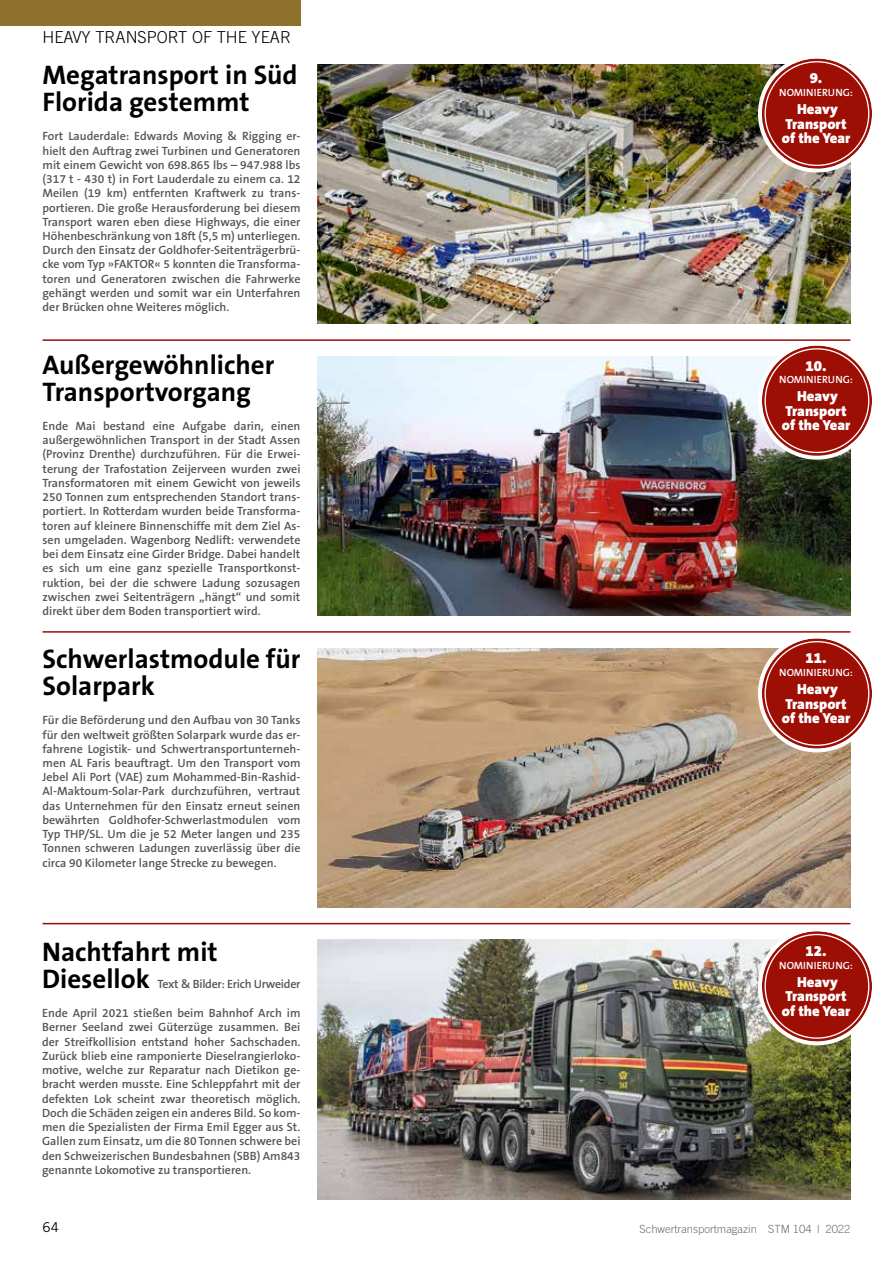
<style>
.page{position:relative;width:893px;height:1263px;background:#fff}
.page>*{position:absolute;margin:0;border:0;box-sizing:border-box;transform-origin:0 0}
.t1{font:700 27px/27px "The Sans B7";color:#000}
.t2{font:300 16.5px "Trade Gothic";color:#000}
.t3{font:900 15px "The Sans B9";color:#fff}
.t4{font:900 14.7px/14.7px "The Sans B9";color:#fff;text-align:center}
.t5{font:13.5px "Trade Gothic";color:#000}
.t6{font:600 12px/14.2px "The Sans B6";color:#565655;text-align:justify}
.t7{font:600 12px "The Sans B6";letter-spacing:-.02em;color:#565655}
.t8{font:300 11.25px "Trade Gothic";color:#6e6e6e}
.t9{font:600 10.5px "The Sans B6";color:#fff}
</style>
<div class="page">
<div style="left:0;top:0;width:300px;height:26px;background:#8e722b"></div>
<hr style="left:43px;top:339px;width:807px;height:2px;background:#9d0e05">
<hr style="left:43px;top:631px;width:807px;height:2px;background:#9d0e05">
<hr style="left:43px;top:923px;width:807px;height:1px;background:#9d0e05">
<img style="left:317px;top:65px;width:533px;height:259px">
<div style="left:762px;top:59px;width:110px;height:110px;background:#9d0e05;border-radius:50%"></div>
<div style="left:758px;top:55px;width:118px;height:118px;border:4px solid #fff;border-radius:50%"></div>
<img style="left:317px;top:356px;width:533px;height:260px">
<div style="left:762px;top:346px;width:110px;height:110px;background:#9d0e05;border-radius:50%"></div>
<div style="left:758px;top:342px;width:118px;height:118px;border:4px solid #fff;border-radius:50%"></div>
<img style="left:317px;top:648px;width:533px;height:259px">
<div style="left:762px;top:638px;width:110px;height:110px;background:#9d0e05;border-radius:50%"></div>
<div style="left:758px;top:634px;width:118px;height:118px;border:4px solid #fff;border-radius:50%"></div>
<img style="left:317px;top:940px;width:533px;height:259px">
<div style="left:762px;top:931px;width:110px;height:110px;background:#9d0e05;border-radius:50%"></div>
<div style="left:758px;top:927px;width:118px;height:118px;border:4px solid #fff;border-radius:50%"></div>
<h2 class="t2" style="left:43px;top:27px;width:250px">HEAVY TRANSPORT OF THE YEAR</h2>
<h1 class="t1" style="left:43px;top:62px;width:257px">Megatransport in Süd<br>Florida gestemmt</h1>
<p class="t6" style="left:43px;top:129px;width:259px">Fort Lauderdale: Edwards Moving &amp; Rigging er&shy;hielt den Auftrag zwei Turbinen und Generatoren mit einem Gewicht von 698.865 lbs – 947.988 lbs (317 t - 430 t) in Fort Lauderdale zu einem ca. 12<br>Meilen (19 km) entfernten Kraftwerk zu trans&shy;portieren. Die große Herausforderung bei diesem Transport waren eben diese Highways, die einer Höhenbeschränkung von 18ft (5,5 m) unterliegen.<br>Durch den Einsatz der Goldhofer-Seitenträgerbrü&shy;cke vom Typ »FAKTOR« 5 konnten die Transforma&shy;toren und Generatoren zwischen die Fahrwerke gehängt werden und somit war ein Unterfahren der Brücken ohne Weiteres möglich.</p>
<h1 class="t1" style="left:43px;top:352px;width:233px">Außergewöhnlicher<br>Transportvorgang</h1>
<p class="t6" style="left:43px;top:419px;width:259px">Ende Mai bestand eine Aufgabe darin, einen außergewöhnlichen Transport in der Stadt Assen (Provinz Drenthe) durchzuführen. Für die Erwei&shy;terung der Trafostation Zeijerveen wurden zwei Transformatoren mit einem Gewicht von jeweils 250 Tonnen zum entsprechenden Standort trans&shy;portiert. In Rotterdam wurden beide Transforma&shy;toren auf kleinere Binnenschiffe mit dem Ziel As&shy;sen umgeladen. Wagenborg Nedlift: verwendete bei dem Einsatz eine Girder Bridge. Dabei handelt es sich um eine ganz spezielle Transportkonst&shy;ruktion, bei der die schwere Ladung sozusagen zwischen zwei Seitenträgern „hängt“ und somit direkt über dem Boden transportiert wird.</p>
<h1 class="t1" style="left:43px;top:646px;width:259px">Schwerlastmodule für<br>Solarpark</h1>
<p class="t6" style="left:43px;top:713px;width:259px">Für die Beförderung und den Aufbau von 30 Tanks für den weltweit größten Solarpark wurde das er&shy;fahrene Logistik- und Schwertransportunterneh&shy;men AL Faris beauftragt. Um den Transport vom Jebel Ali Port (VAE) zum Mohammed-Bin-Rashid-Al-Maktoum-Solar-Park durchzuführen, vertraut das Unternehmen für den Einsatz erneut seinen bewährten Goldhofer-Schwerlastmodulen vom Typ THP/SL. Um die je 52 Meter langen und 235<br>Tonnen schweren Ladungen zuverlässig über die circa 90 Kilometer lange Strecke zu bewegen.</p>
<h1 class="t1" style="left:42px;top:939px;width:177px">Nachtfahrt mit<br>Diesellok</h1>
<p class="t7" style="left:158px;top:977px;width:144px">Text &amp; Bilder: Erich Urweider</p>
<p class="t6" style="left:42px;top:1006px;width:260px">Ende April 2021 stießen beim Bahnhof Arch im Berner Seeland zwei Güterzüge zusammen. Bei der Streifkollision entstand hoher Sachschaden.<br>Zurück blieb eine ramponierte Dieselrangierloko&shy;motive, welche zur Reparatur nach Dietikon ge&shy;bracht werden musste. Eine Schleppfahrt mit der defekten Lok scheint zwar theoretisch möglich.<br>Doch die Schäden zeigen ein anderes Bild. So kom&shy;men die Spezialisten der Firma Emil Egger aus St.<br>Gallen zum Einsatz, um die 80 Tonnen schwere bei den Schweizerischen Bundesbahnen (SBB) Am843 genannte Lokomotive zu transportieren.</p>
<p class="t3" style="left:810px;top:70px;width:14px">9.</p>
<p class="t9" style="left:779px;top:87px;width:75px">NOMINIERUNG:</p>
<p class="t4" style="left:782px;top:102px;width:70px">Heavy<br>Transport of the Year</p>
<p class="t3" style="left:806px;top:357px;width:22px">10.</p>
<p class="t9" style="left:779px;top:374px;width:75px">NOMINIERUNG:</p>
<p class="t4" style="left:782px;top:389px;width:70px">Heavy<br>Transport of the Year</p>
<p class="t3" style="left:806px;top:650px;width:22px">11.</p>
<p class="t9" style="left:779px;top:667px;width:75px">NOMINIERUNG:</p>
<p class="t4" style="left:782px;top:682px;width:70px">Heavy<br>Transport of the Year</p>
<p class="t3" style="left:806px;top:943px;width:22px">12.</p>
<p class="t9" style="left:779px;top:960px;width:75px">NOMINIERUNG:</p>
<p class="t4" style="left:782px;top:975px;width:70px">Heavy<br>Transport of the Year</p>
<p class="t5" style="left:43px;top:1219px;width:18px">64</p>
<p class="t8" style="left:639px;top:1222px;width:212px">Schwertransportmagazin STM 104 | 2022</p>
</div>
